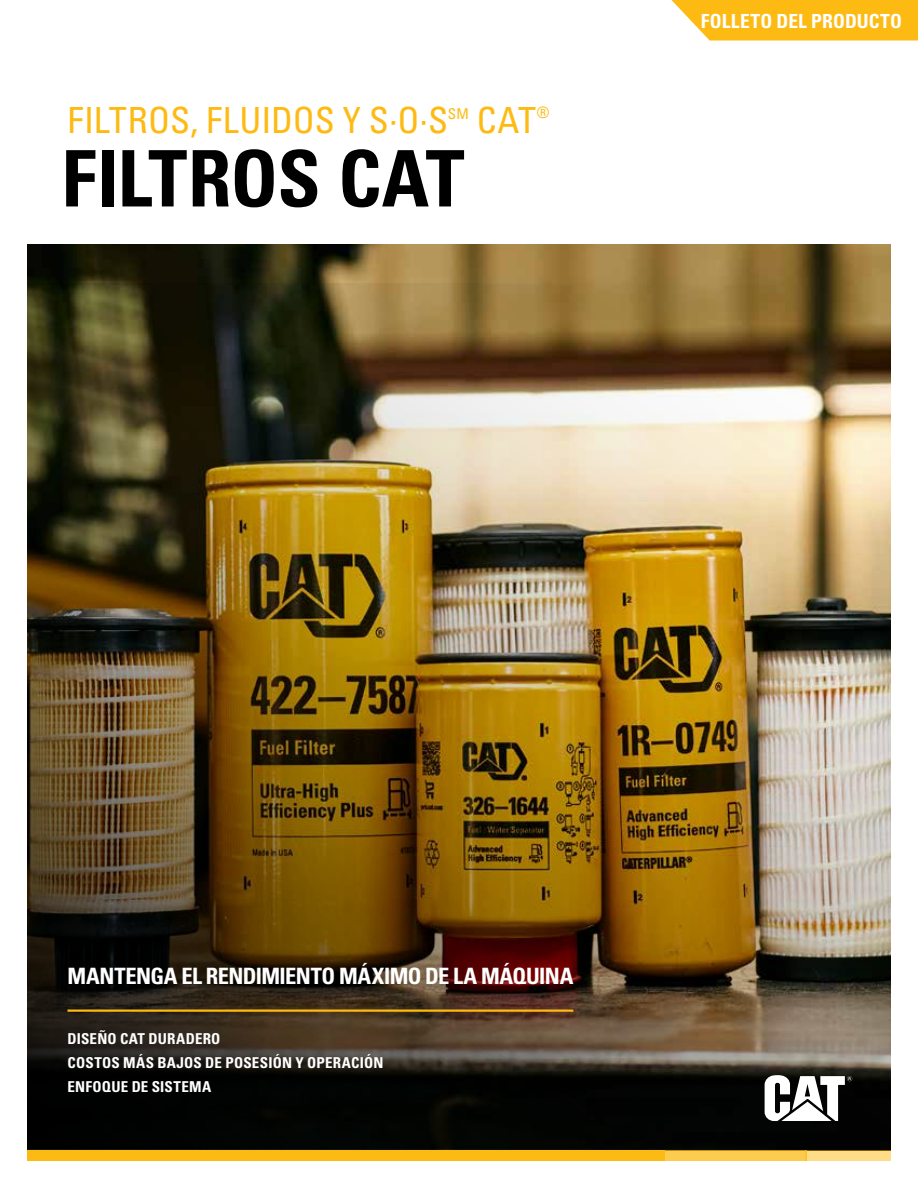
<style>
.page{position:relative;width:918px;height:1188px;background:#fff}
.page>*{position:absolute;margin:0;border:0;box-sizing:border-box;transform-origin:0 0}
.t1{font:700 condensed 78px "Univers LT Std";letter-spacing:-.01em;color:#000}
.t2{font:condensed 36px "Univers LT Std";letter-spacing:.005em;color:#fdba12}
.t3{font:700 condensed 22.5px "Univers LT Std";letter-spacing:-.025em;color:#fff}
.New_Body{font:700 condensed 19.5px "Univers LT Std";letter-spacing:.01em;color:#fff}
.t4{font:condensed 15.75px "Univers LT Std";color:#fdba12}
.t5{font:700 condensed 15px "Univers LT Std";letter-spacing:.015em;color:#fff}
.t6{font:condensed 14.85px "Univers LT Std";color:#fdba12}
</style>
<div class="page">
<img style="left:27px;top:244px;width:864px;height:906px">
<img style="left:27px;top:284px;width:864px;height:865px">
<svg style="left:671px;top:0;width:247px;height:40px;background:#fdbf24"></svg>
<div style="left:27px;top:1150px;width:638px;height:11px;background:#fdba12"></div>
<div style="left:806px;top:1150px;width:85px;height:11px;background:#fedc88"></div>
<div style="left:665px;top:1150px;width:142px;height:11px;background:#fdcb4d"></div>
<hr style="left:68px;top:1010px;width:505px;height:2px;background:#fdba12">
<svg style="left:765px;top:1075px;width:87px;height:46px"></svg>
<p class="t2" style="left:68px;top:98px;width:382px">FILTROS, FLUIDOS Y S·O·S</p>
<p class="t6" style="left:448px;top:104px;width:22px">SM</p>
<p class="t2" style="left:477px;top:98px;width:61px">CAT</p>
<p class="t4" style="left:537px;top:103px;width:14px">®</p>
<p class="t1" style="left:62px;top:131px;width:405px">FILTROS CAT</p>
<p class="New_Body" style="left:701px;top:9px;width:203px">FOLLETO DEL PRODUCTO</p>
<p class="t3" style="left:68px;top:963px;width:507px">MANTENGA EL RENDIMIENTO MÁXIMO DE LA MÁQUINA</p>
<p class="t5" style="left:68px;top:1030px;width:154px">DISEÑO CAT DURADERO</p>
<p class="t5" style="left:68px;top:1054px;width:317px">COSTOS MÁS BAJOS DE POSESIÓN Y OPERACIÓN</p>
<p class="t5" style="left:68px;top:1078px;width:145px">ENFOQUE DE SISTEMA</p>
</div>
